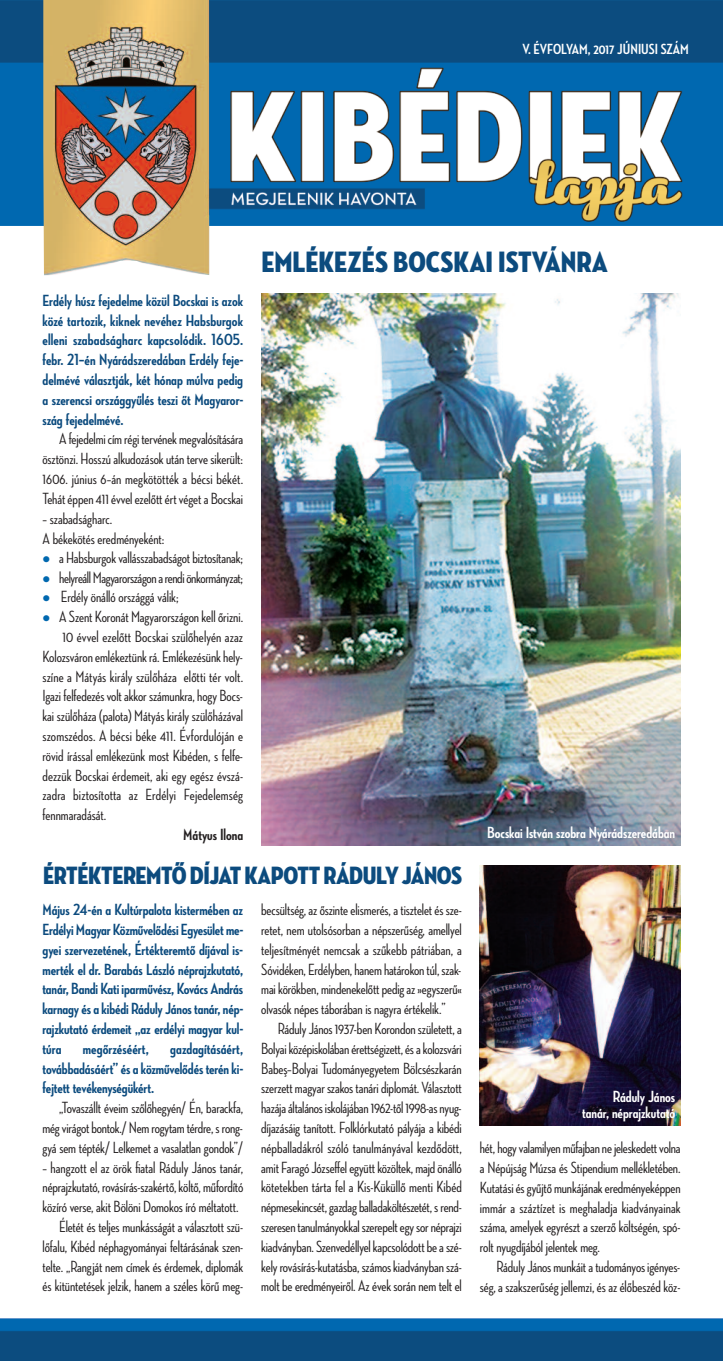
<style>
.page{position:relative;width:723px;height:1361px;background:#fff}
.page>*{position:absolute;margin:0;border:0;box-sizing:border-box;transform-origin:0 0}
.t1{font:30px "Neutraface Condensed Titling";color:#0c4b7e}
.t2{font:25.5px "Neutraface Condensed Titling";letter-spacing:-.015em;color:#0c4b7e}
.t3{font:500 16.5px/19.8px "Neutraface Condensed";letter-spacing:-.005em;color:#231f20;text-align:justify}
.t4{font:16.5px/19.8px "Neutraface Condensed Bold Alt";letter-spacing:-.005em;color:#0c4b7e;text-align:justify}
.t5{font:16.5px/15.3px "Neutraface Condensed Bold Alt";color:#fff;text-align:right}
.t6{font:16.5px "Neutraface Condensed Bold Alt";color:#231f20}
.t7{font:700 15px "Neutraface Condensed";color:#fff}
.s1{color:#0068af}
</style>
<div class="page">
<img style="left:0;top:0;width:723px;height:225px">
<img style="left:43px;top:0;width:166px;height:275px">
<img style="left:0;top:1318px;width:723px;height:43px">
<img style="left:261px;top:293px;width:419px;height:552px">
<img style="left:480px;top:865px;width:200px;height:260px">
<p class="t7" style="left:522px;top:40px;width:168px">V. ÉVFOLYAM, 2017 JÚNIUSI SZÁM</p>
<p class="t4" style="left:43px;top:290px;width:203px">Erdély húsz fejedelme közül Bocskai is azok közé tartozik, kiknek nevéhez Habsburgok elleni szabadságharc kapcsolódik. 1605. febr. 21–én Nyárádszeredában Erdély feje&shy;delmévé választják, két hónap múlva pedig a szerencsi országgyűlés teszi őt Magyaror&shy;szág fejedelmévé.</p>
<p class="t3" style="left:43px;top:429px;width:202px;text-indent:17px">A fejedelmi cím régi tervének megvalósítására ösztönzi. Hosszúalkudozásokutántervesikerült:<br>1606. június 6–án megkötötték a bécsi békét.<br>Tehátéppen411évvelezelőttértvégeta Bocskai</p>
<p class="t3" style="left:43px;top:508px;width:123px">– szabadságharc.<br>A békekötés eredményeként:</p>
<p class="t3" style="left:43px;top:548px;width:202px"><span class="s1">●</span> a Habsburgokvallásszabadságotbiztosítanak;</p>
<p class="t3" style="left:43px;top:567px;width:202px"><span class="s1">●</span> helyreálMagyarországonarendiönkormányzat;</p>
<p class="t3" style="left:43px;top:587px;width:138px"><span class="s1">●</span> Erdély önálló országgá válik;</p>
<p class="t3" style="left:43px;top:606px;width:202px"><span class="s1">●</span> A Szent Koronát Magyarországonkellőrizni.</p>
<p class="t3" style="left:62px;top:626px;width:182px">10 évvel ezelőtt Bocskai szülőhelyén azaz</p>
<p class="t3" style="left:43px;top:646px;width:202px">Kolozsváronemlékeztünkrá. Emlékezésünkhely-</p>
<p class="t3" style="left:43px;top:666px;width:202px">színe a Mátyás király szülőháza előtti tér volt.</p>
<p class="t3" style="left:43px;top:686px;width:202px">Igazi felfedezésvoltakkor számunkra,hogy Bocs-</p>
<p class="t3" style="left:43px;top:705px;width:202px">kai szülőháza (palota) Mátyás király szülőházával</p>
<p class="t3" style="left:43px;top:725px;width:202px">szomszédos. A bécsi béke 411. Évfordulóján e</p>
<p class="t3" style="left:43px;top:745px;width:202px">rövid írással emlékezünk most Kibéden, s felfe-</p>
<p class="t3" style="left:43px;top:765px;width:202px">dezzük Bocskai érdemeit, aki egy egész évszá-</p>
<p class="t3" style="left:43px;top:785px;width:202px">zadra biztosította az Erdélyi Fejedelemség</p>
<p class="t3" style="left:43px;top:804px;width:65px">fennmaradását.</p>
<p class="t6" style="left:183px;top:825px;width:61px">Mátyus Ilona</p>
<h1 class="t1" style="left:261px;top:245px;width:348px">EMLÉKEZÉS BOCSKAI ISTVÁNRA</h1>
<p class="t5" style="left:487px;top:825px;width:190px">Bocskai István szobra Nyárádszeredában</p>
<h2 class="t2" style="left:43px;top:861px;width:420px">ÉRTÉKTEREMTŐDÍJATKAPOTTRÁDULYJÁNOS</h2>
<p class="t4" style="left:42px;top:899px;width:202px">Május 24-én a Kultúrpalota kistermében az ErdélyiMagyar Közművelődési Egyesület me&shy;gyei szervezetének, Értékteremtő díjával is&shy;merték el dr. Barabás László néprajzkutató, tanár, Bandi Kati iparművész, Kovács András karnagyésakibédi RádulyJános tanár,nép&shy;rajzkutató érdemeit „az erdélyi magyar kul&shy;túra</p>
<p class="t4" style="left:42px;top:1038px;width:202px;text-indent:128px">gazdagításáért, továbbadásáért”ésaközművelődés terénki&shy;fejtett tevékenységükért.</p>
<p class="t3" style="left:43px;top:1097px;width:202px;text-indent:16px">„Tovaszállt éveim szőlőhegyén/ Én, barackfa, mégvirágotbontok./ Nem rogytam térdre, s rong&shy;gyá sem tépték/ Lelkemet a vasalatlan gondok”/</p>
<p class="t3" style="left:43px;top:1157px;width:202px;text-align:right">– hangzott el az örök fiatal Ráduly János tanár, néprajzkutató, rovásírás-szakértő,költő, műfordító közíró verse, akit Bölöni Domokos író méltatott.<br>Életét és teljes munkásságát a választott szü&shy;lőfalu, Kibéd néphagyományai feltárásának szen&shy;telte. „Rangját nem címek és érdemek, diplomák és kitüntetések jelzik, hanem a széles körű meg-</p>
<p class="t4" style="left:83px;top:1038px;width:67px">megőrzéséért,</p>
<p class="t3" style="left:261px;top:899px;width:202px">becsültség, azőszinteelismerés, a tiszteletés sze-</p>
<p class="t3" style="left:261px;top:919px;width:202px">retet, nem utolsósorban a népszerűség, amellyel</p>
<p class="t3" style="left:261px;top:939px;width:202px">teljesítményét nemcsak a szűkebb pátriában, a</p>
<p class="t3" style="left:261px;top:959px;width:202px">Sóvidéken, Erdélyben,hanem határokontúl, szak-</p>
<p class="t3" style="left:261px;top:979px;width:202px">maikörökben, mindenekelőttpedigaz»egyszerű«</p>
<p class="t3" style="left:261px;top:998px;width:186px">olvasók népes táborában is nagyra értékelik.”</p>
<p class="t3" style="left:278px;top:1018px;width:186px">RádulyJános 1937-ben Korondonszületett,a</p>
<p class="t3" style="left:261px;top:1038px;width:202px">Bolyaiközépiskolábanérettségizett,ésakolozsvári</p>
<p class="t3" style="left:261px;top:1058px;width:202px">Babeş–Bolyai Tudományegyetem Bölcsészkarán</p>
<p class="t3" style="left:261px;top:1078px;width:202px">szerzett magyar szakos tanáridiplomát. Választott</p>
<p class="t3" style="left:261px;top:1097px;width:202px">hazájaáltalános iskolájában1962-től 1998-asnyug-</p>
<p class="t3" style="left:261px;top:1117px;width:202px">díjazásáig tanított. Folklórkutató pályája a kibédi</p>
<p class="t3" style="left:261px;top:1137px;width:202px">népballadákról szóló tanulmányával kezdődött,</p>
<p class="t3" style="left:261px;top:1157px;width:202px">amitFaragóJózseffelegyüttközöltek, majdönálló</p>
<p class="t3" style="left:261px;top:1177px;width:202px">kötetekben tárta fel a Kis-Küküllő menti Kibéd</p>
<p class="t3" style="left:261px;top:1196px;width:202px">népmesekincsét,gazdagballadaköltészetét, s rend-</p>
<p class="t3" style="left:261px;top:1216px;width:202px">szeresentanulmányokkal szerepeltegysornéprajzi</p>
<p class="t3" style="left:261px;top:1236px;width:202px">kiadványban.Szenvedéllyelkapcsolódottbeaszé-</p>
<p class="t3" style="left:261px;top:1256px;width:202px">kelyrovásírás-kutatásba, számoskiadványbanszá-</p>
<p class="t3" style="left:261px;top:1276px;width:202px">molt be eredményeiről. Az évek során nem telt el</p>
<p class="t5" style="left:582px;top:1089px;width:94px">Ráduly János tanár, néprajzkutató</p>
<p class="t3" style="left:480px;top:1137px;width:202px">hét,hogyvalamilyen műfajbannejeleskedettvolna a Népújság Múzsa és Stipendium mellékletében.<br>Kutatásiésgyűjtő munkájánakeredményeképpen immár a száztízet is meghaladja kiadványainak száma, amelyek egyrészt a szerző költségén, spó&shy;rolt nyugdíjából jelentek meg.</p>
<p class="t3" style="left:480px;top:1256px;width:202px;text-align:right">RádulyJános munkáitatudományos igényes&shy;ség, a szakszerűségjellemzi,és azélőbeszédköz-</p>
</div>
